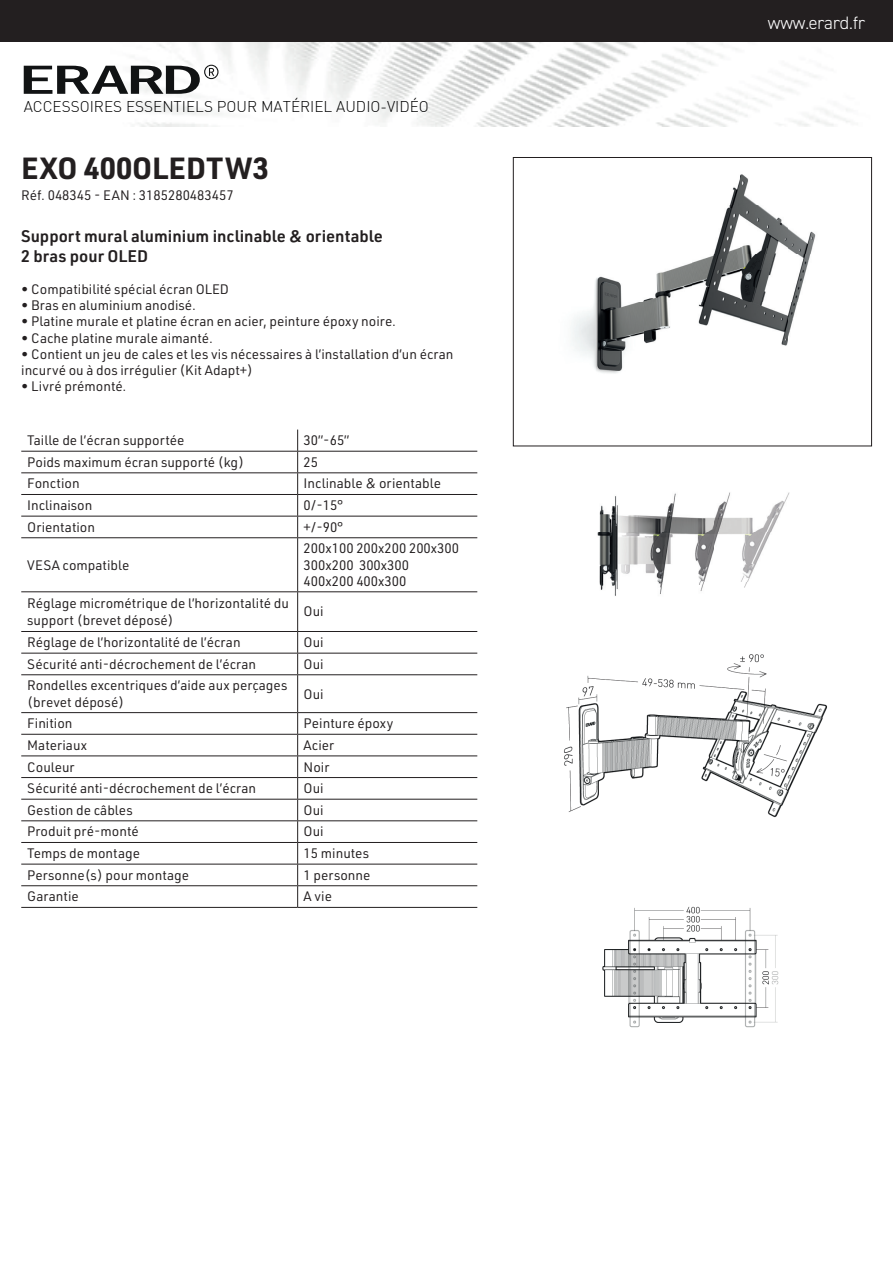
<style>
.page{position:relative;width:893px;height:1263px;background:#fff}
.page>*{position:absolute;margin:0;border:0;box-sizing:border-box;transform-origin:0 0}
.t1{font:700 30px "URWDIN";color:#231f20}
.t2{font:300 18px "DIN2014";color:#fff}
.t3{font:600 16.5px/19.8px "URWDIN";color:#231f20}
.t4{font:300 15.3px "DIN";color:#000001}
.t5{font:13.5px/16.2px "URWDIN";color:#231f20}
</style>
<div class="page">
<img style="left:602px;top:906px;width:177px;height:122px">
<img style="left:564px;top:654px;width:263px;height:164px">
<img style="left:583px;top:446px;width:219px;height:150px">
<img style="left:572px;top:174px;width:244px;height:200px">
<div style="left:513px;top:157px;width:359px;height:289px;border:1px solid #231f20"></div>
<hr style="left:21px;top:451px;width:277px;height:1px;background:#231f20">
<hr style="left:298px;top:451px;width:179px;height:1px;background:#231f20">
<hr style="left:21px;top:472px;width:277px;height:1px;background:#231f20">
<hr style="left:298px;top:472px;width:179px;height:1px;background:#231f20">
<hr style="left:21px;top:494px;width:277px;height:1px;background:#231f20">
<hr style="left:298px;top:494px;width:179px;height:1px;background:#231f20">
<hr style="left:21px;top:516px;width:277px;height:1px;background:#231f20">
<hr style="left:298px;top:516px;width:179px;height:1px;background:#231f20">
<svg style="left:297px;top:430px;width:1px;height:107px"></svg>
<hr style="left:21px;top:537px;width:277px;height:1px;background:#231f20">
<hr style="left:298px;top:537px;width:179px;height:1px;background:#231f20">
<hr style="left:297px;top:538px;width:1px;height:53px;background:#231f20">
<hr style="left:21px;top:591px;width:277px;height:1px;background:#231f20">
<hr style="left:298px;top:591px;width:179px;height:1px;background:#231f20">
<hr style="left:297px;top:592px;width:1px;height:39px;background:#231f20">
<hr style="left:21px;top:631px;width:277px;height:1px;background:#231f20">
<hr style="left:298px;top:631px;width:179px;height:1px;background:#231f20">
<hr style="left:21px;top:653px;width:277px;height:1px;background:#231f20">
<hr style="left:298px;top:653px;width:179px;height:1px;background:#231f20">
<svg style="left:297px;top:632px;width:1px;height:42px"></svg>
<hr style="left:21px;top:674px;width:277px;height:1px;background:#231f20">
<hr style="left:298px;top:674px;width:179px;height:1px;background:#231f20">
<hr style="left:297px;top:675px;width:1px;height:37px;background:#231f20">
<hr style="left:21px;top:712px;width:277px;height:1px;background:#231f20">
<hr style="left:298px;top:712px;width:179px;height:1px;background:#231f20">
<hr style="left:21px;top:734px;width:277px;height:1px;background:#231f20">
<hr style="left:298px;top:734px;width:179px;height:1px;background:#231f20">
<hr style="left:21px;top:755px;width:277px;height:1px;background:#231f20">
<hr style="left:298px;top:755px;width:179px;height:1px;background:#231f20">
<hr style="left:21px;top:777px;width:277px;height:1px;background:#231f20">
<hr style="left:298px;top:777px;width:179px;height:1px;background:#231f20">
<hr style="left:21px;top:799px;width:277px;height:1px;background:#231f20">
<hr style="left:298px;top:799px;width:179px;height:1px;background:#231f20">
<hr style="left:21px;top:820px;width:277px;height:1px;background:#231f20">
<hr style="left:298px;top:820px;width:179px;height:1px;background:#231f20">
<hr style="left:21px;top:842px;width:277px;height:1px;background:#231f20">
<hr style="left:298px;top:842px;width:179px;height:1px;background:#231f20">
<hr style="left:21px;top:864px;width:277px;height:1px;background:#231f20">
<hr style="left:298px;top:864px;width:179px;height:1px;background:#231f20">
<hr style="left:21px;top:885px;width:277px;height:1px;background:#231f20">
<hr style="left:298px;top:885px;width:179px;height:1px;background:#231f20">
<svg style="left:297px;top:713px;width:1px;height:194px"></svg>
<hr style="left:21px;top:907px;width:277px;height:1px;background:#231f20">
<hr style="left:298px;top:907px;width:179px;height:1px;background:#231f20">
<img style="left:23px;top:42px;width:827px;height:84px">
<svg style="left:24px;top:65px;width:195px;height:29px"></svg>
<div style="left:0;top:0;width:893px;height:42px;background:#231f20"></div>
<p class="t4" style="left:24px;top:97px;width:407px">ACCESSOIRES ESSENTIELS POUR MATÉRIEL AUDIO-VIDÉO</p>
<h1 class="t1" style="left:21px;top:147px;width:249px">EXO 400OLEDTW3</h1>
<p class="t5" style="left:21px;top:187px;width:214px">Réf. 048345 - EAN : 3185280483457</p>
<p class="t3" style="left:21px;top:225px;width:363px">Support mural aluminium inclinable &amp; orientable<br>2 bras pour OLED</p>
<p class="t5" style="left:21px;top:281px;width:209px">• Compatibilité spécial écran OLED</p>
<p class="t5" style="left:21px;top:297px;width:176px">• Bras en aluminium anodisé.</p>
<p class="t5" style="left:21px;top:313px;width:376px">• Platine murale et platine écran en acier, peinture époxy noire.</p>
<p class="t5" style="left:21px;top:329px;width:193px">• Cache platine murale aimanté.</p>
<p class="t5" style="left:21px;top:345px;width:434px">• Contient un jeu de cales et les vis nécessaires à l’installation d’un écran incurvé ou à dos irrégulier (Kit Adapt+)</p>
<p class="t5" style="left:21px;top:378px;width:107px">• Livré prémonté.</p>
<p class="t5" style="left:27px;top:432px;width:159px">Taille de l’écran supportée</p>
<p class="t5" style="left:304px;top:432px;width:47px">30’’-65’’</p>
<p class="t5" style="left:27px;top:453px;width:218px">Poids maximum écran supporté (kg)</p>
<p class="t5" style="left:304px;top:453px;width:16px">25</p>
<p class="t5" style="left:27px;top:475px;width:54px">Fonction</p>
<p class="t5" style="left:304px;top:475px;width:139px">Inclinable &amp; orientable</p>
<p class="t5" style="left:27px;top:497px;width:67px">Inclinaison</p>
<p class="t5" style="left:304px;top:497px;width:41px">0/-15°</p>
<p class="t5" style="left:27px;top:518px;width:69px">Orientation</p>
<p class="t5" style="left:304px;top:518px;width:41px">+/-90°</p>
<p class="t5" style="left:27px;top:556px;width:104px">VESA compatible</p>
<p class="t5" style="left:304px;top:540px;width:157px">200x100 200x200 200x300<br>300x200 300x300<br>400x200 400x300</p>
<p class="t5" style="left:27px;top:595px;width:263px">Réglage micrométrique de l’horizontalité du support (brevet déposé)</p>
<p class="t5" style="left:304px;top:603px;width:22px">Oui</p>
<p class="t5" style="left:27px;top:634px;width:215px">Réglage de l’horizontalité de l’écran</p>
<p class="t5" style="left:304px;top:634px;width:22px">Oui</p>
<p class="t5" style="left:27px;top:655px;width:231px">Sécurité anti-décrochement de l’écran</p>
<p class="t5" style="left:304px;top:655px;width:22px">Oui</p>
<p class="t5" style="left:27px;top:677px;width:262px">Rondelles excentriques d’aide aux perçages (brevet déposé)</p>
<p class="t5" style="left:304px;top:685px;width:22px">Oui</p>
<p class="t5" style="left:27px;top:715px;width:47px">Finition</p>
<p class="t5" style="left:304px;top:715px;width:91px">Peinture époxy</p>
<p class="t5" style="left:27px;top:737px;width:61px">Materiaux</p>
<p class="t5" style="left:304px;top:737px;width:32px">Acier</p>
<p class="t5" style="left:27px;top:758px;width:49px">Couleur</p>
<p class="t5" style="left:304px;top:758px;width:27px">Noir</p>
<p class="t5" style="left:27px;top:780px;width:231px">Sécurité anti-décrochement de l’écran</p>
<p class="t5" style="left:304px;top:780px;width:22px">Oui</p>
<p class="t5" style="left:27px;top:801px;width:107px">Gestion de câbles</p>
<p class="t5" style="left:304px;top:801px;width:22px">Oui</p>
<p class="t5" style="left:27px;top:823px;width:113px">Produit pré-monté</p>
<p class="t5" style="left:304px;top:823px;width:22px">Oui</p>
<p class="t5" style="left:27px;top:845px;width:114px">Temps de montage</p>
<p class="t5" style="left:304px;top:845px;width:67px">15 minutes</p>
<p class="t5" style="left:27px;top:866px;width:163px">Personne(s) pour montage</p>
<p class="t5" style="left:304px;top:866px;width:68px">1 personne</p>
<p class="t5" style="left:27px;top:888px;width:53px">Garantie</p>
<p class="t5" style="left:304px;top:888px;width:30px">A vie</p>
<h2 class="t2" style="left:768px;top:12px;width:99px">www.erard.fr</h2>
</div>
